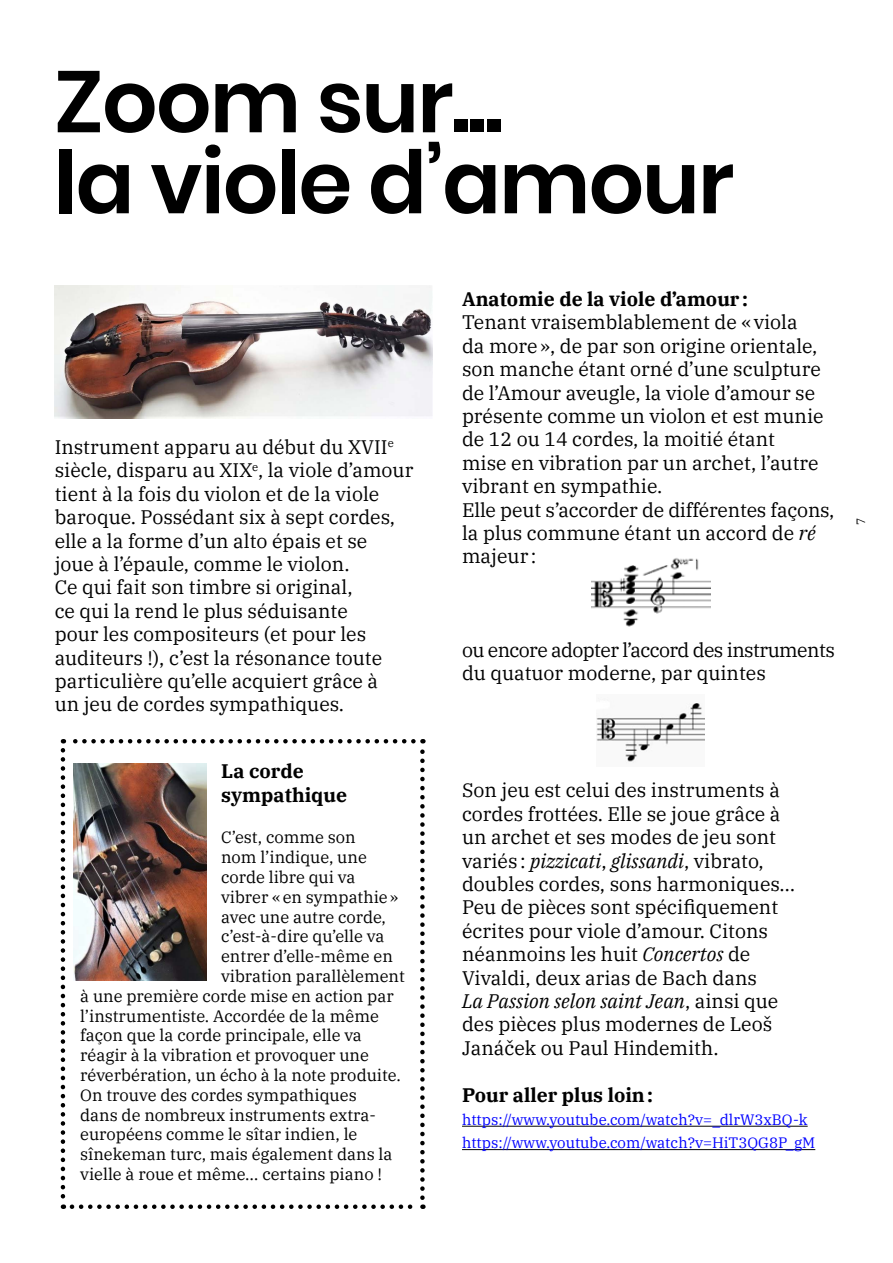
<style>
.page{position:relative;width:893px;height:1263px;background:#fff}
.page>*{position:absolute;margin:0;border:0;box-sizing:border-box;transform-origin:0 0}
.t1{font:600 87px/81px "Poppins";letter-spacing:-.02em;color:#000}
.t2{font:19.5px/23.4px "IBM Plex Serif";color:#000}
.t3{font:19.5px/23.4px "IBM Plex Serif";letter-spacing:-.03em;color:#000}
.t4{font:700 19.5px/23.4px "IBM Plex Serif";color:#000}
.t5{font:16.5px "IBM Plex Serif";color:#000}
.t6{font:15px/23.4px "IBM Plex Serif";color:#00f}
.t7{font:12px "IBM Plex Serif";color:#000}
.s1{font-style:italic}
</style>
<div class="page">
<hr style="left:462px;top:1126px;width:346px;height:1px;background:#000">
<hr style="left:462px;top:1149px;width:353px;height:1px;background:#000">
<img style="left:55px;top:286px;width:378px;height:133px">
<svg style="left:61px;top:750px;width:4px;height:459px"></svg>
<svg style="left:72px;top:1204px;width:351px;height:5px"></svg>
<svg style="left:420px;top:739px;width:5px;height:459px"></svg>
<svg style="left:63px;top:739px;width:350px;height:4px"></svg>
<img style="left:74px;top:764px;width:132px;height:216px">
<img style="left:592px;top:558px;width:118px;height:69px">
<img style="left:597px;top:703px;width:108px;height:60px">
<h1 class="t1" style="left:54px;top:62px;width:682px">Zoom sur...<br>la viole d’amour</h1>
<p class="t2" style="left:55px;top:434px;width:360px">Instrument apparu au début du XVII<sup>e </sup>siècle, disparu au XIX<sup>e</sup>, la viole d’amour tient à la fois du violon et de la viole baroque. Possédant six à sept cordes, elle a la forme d’un alto épais et se<br>joue à l’épaule, comme le violon.<br>Ce qui fait son timbre si original,<br>ce qui la rend le plus séduisante<br>pour les compositeurs (et pour les auditeurs !), c’est la résonance toute particulière qu’elle acquiert grâce à<br>un jeu de cordes sympathiques.</p>
<p class="t4" style="left:221px;top:758px;width:128px">La corde sympathique</p>
<p class="t5" style="left:221px;top:825px;width:136px">C’est, comme son</p>
<p class="t5" style="left:221px;top:844px;width:147px">nom l’indique, une</p>
<p class="t5" style="left:221px;top:864px;width:136px">corde libre qui va</p>
<p class="t5" style="left:221px;top:884px;width:179px">vibrer «en sympathie»</p>
<p class="t5" style="left:221px;top:904px;width:166px">avec une autre corde,</p>
<p class="t5" style="left:221px;top:924px;width:165px">c’est-à-dire qu’elle va</p>
<p class="t5" style="left:221px;top:943px;width:173px">entrer d’elle-même en</p>
<p class="t5" style="left:221px;top:963px;width:185px">vibration parallèlement</p>
<p class="t5" style="left:80px;top:983px;width:315px">à une première corde mise en action par</p>
<p class="t5" style="left:80px;top:1003px;width:300px">l’instrumentiste. Accordée de la même</p>
<p class="t5" style="left:80px;top:1023px;width:283px">façon que la corde principale, elle va</p>
<p class="t5" style="left:80px;top:1042px;width:290px">réagir à la vibration et provoquer une</p>
<p class="t5" style="left:80px;top:1062px;width:322px">réverbération, un écho à la note produite.</p>
<p class="t5" style="left:80px;top:1082px;width:278px">On trouve des cordes sympathiques</p>
<p class="t5" style="left:80px;top:1102px;width:297px">dans de nombreux instruments extra-</p>
<p class="t5" style="left:80px;top:1122px;width:279px">européens comme le sîtar indien, le</p>
<p class="t5" style="left:80px;top:1141px;width:314px">sînekeman turc, mais également dans la</p>
<p class="t5" style="left:80px;top:1161px;width:303px">vielle à roue et même… certains piano !</p>
<p class="t4" style="left:462px;top:286px;width:287px">Anatomie de la viole d’amour :</p>
<p class="t2" style="left:462px;top:309px;width:374px">Tenant vraisemblablement de «viola<br>da more», de par son origine orientale, son manche étant orné d’une sculpture de l’Amour aveugle, la viole d’amour se présente comme un violon et est munie de 12 ou 14 cordes, la moitié étant<br>mise en vibration par un archet, l’autre vibrant en sympathie.<br>Elle peut s’accorder de différentes façons, la plus commune étant un accord de <span class="s1">ré </span>majeur :</p>
<p class="t7" style="left:852px;top:525px;width:9px;rotate:-90deg">7</p>
<p class="t3" style="left:462px;top:637px;width:374px">ou encore adopter l’accord des instruments du quatuor moderne, par quintes</p>
<p class="t2" style="left:462px;top:777px;width:335px">Son jeu est celui des instruments à cordes frottées. Elle se joue grâce à un archet et ses modes de jeu sont variés : <span class="s1">pizzicati</span>, <span class="s1">glissandi</span>, vibrato, doubles cordes, sons harmoniques… Peu de pièces sont spécifiquement écrites pour viole d’amour. Citons néanmoins les huit <span class="s1">Concertos</span> de Vivaldi, deux arias de Bach dans<br><span class="s1">La Passion selon saint Jean</span>, ainsi que des pièces plus modernes de Leoš Janáček ou Paul Hindemith.</p>
<p class="t4" style="left:462px;top:1081px;width:193px">Pour aller plus loin:</p>
<p class="t6" style="left:462px;top:1107px;width:355px">https://www.youtube.com/watch?v=_dlrW3xBQ-k https://www.youtube.com/watch?v=HiT3QG8P_gM</p>
</div>
